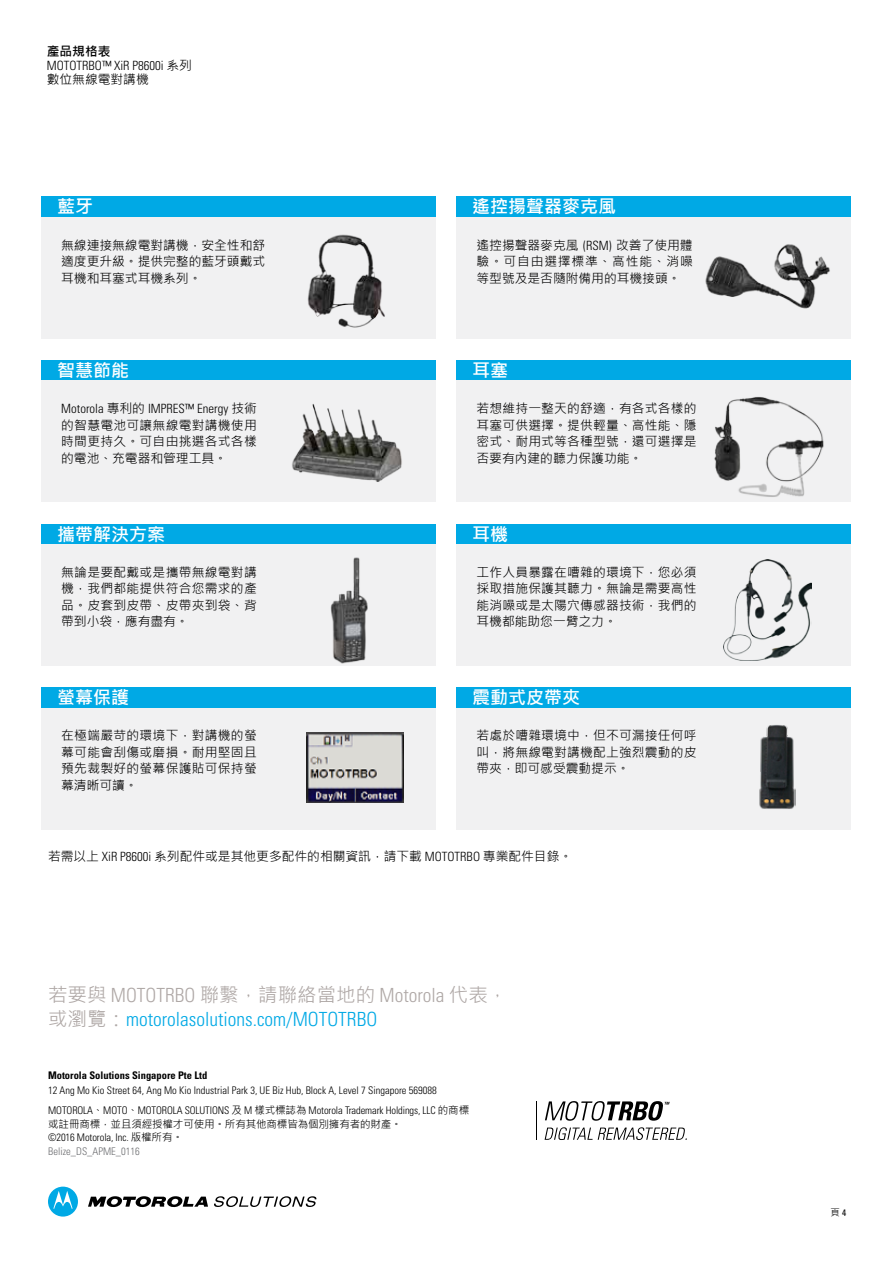
<style>
.page{position:relative;width:893px;height:1263px;background:#fff}
.page>*{position:absolute;margin:0;border:0;box-sizing:border-box;transform-origin:0 0}
.t1{font:300 condensed 19.5px/23.2px "Univers";color:#00a9e5}
.t2{font:700 18px "Microsoft Jheng Hei";color:#fff}
.t3{font:12.75px/16.5px "Microsoft Jheng Hei";letter-spacing:.015em;color:#000;text-align:justify}
.t4{font:300 condensed 12.75px "Univers";color:#000}
.t5{font:700 12.75px "Microsoft Jheng Hei";color:#000}
.t6{font:300 condensed 10.5px "Univers";letter-spacing:-.01em;color:#000}
.t7{font:10.5px "Microsoft Jheng Hei";letter-spacing:-.01em;color:#000}
.t8{font:700 condensed 10.5px "Univers";color:#000}
.t9{font:300 condensed 10.5px "Univers LT Std";color:#6d6e71}
.t10{font:9.3px "Microsoft Jheng Hei";color:#000}
.s1{font-family:"Microsoft Jheng Hei";font-weight:400;font-stretch:normal}
.s2{font-family:"Univers";font-weight:300;font-stretch:condensed}
.s3{font-family:"Microsoft Jheng Hei";font-weight:400;font-stretch:normal;color:#afa8a6}
.s4{color:#afa8a6}
.s5{font-family:"Univers";font-stretch:condensed}
</style>
<div class="page">
<div style="left:41px;top:197px;width:395px;height:20px;background:#00a9e5"></div>
<div style="left:41px;top:217px;width:395px;height:121px;background:#f1f1f2"></div>
<div style="left:457px;top:197px;width:394px;height:20px;background:#00a9e5"></div>
<div style="left:457px;top:217px;width:394px;height:121px;background:#f1f1f2"></div>
<div style="left:41px;top:360px;width:395px;height:21px;background:#00a9e5"></div>
<div style="left:41px;top:381px;width:395px;height:121px;background:#f1f1f2"></div>
<div style="left:457px;top:360px;width:394px;height:21px;background:#00a9e5"></div>
<div style="left:457px;top:381px;width:394px;height:121px;background:#f1f1f2"></div>
<div style="left:41px;top:524px;width:395px;height:20px;background:#00a9e5"></div>
<div style="left:41px;top:544px;width:395px;height:121px;background:#f1f1f2"></div>
<div style="left:457px;top:524px;width:394px;height:20px;background:#00a9e5"></div>
<div style="left:457px;top:544px;width:394px;height:121px;background:#f1f1f2"></div>
<div style="left:41px;top:688px;width:395px;height:20px;background:#00a9e5"></div>
<div style="left:41px;top:708px;width:395px;height:121px;background:#f1f1f2"></div>
<div style="left:457px;top:688px;width:394px;height:20px;background:#00a9e5"></div>
<div style="left:457px;top:708px;width:394px;height:121px;background:#f1f1f2"></div>
<img style="left:307px;top:234px;width:78px;height:93px">
<img style="left:705px;top:244px;width:125px;height:65px">
<img style="left:292px;top:404px;width:110px;height:78px">
<img style="left:714px;top:397px;width:110px;height:100px">
<img style="left:329px;top:557px;width:40px;height:109px">
<img style="left:723px;top:560px;width:89px;height:101px">
<img style="left:306px;top:733px;width:97px;height:69px">
<img style="left:759px;top:725px;width:37px;height:84px">
<svg style="left:88px;top:1196px;width:120px;height:12px"></svg>
<svg style="left:48px;top:1186px;width:30px;height:30px"></svg>
<svg style="left:214px;top:1196px;width:102px;height:11px"></svg>
<svg style="left:545px;top:1127px;width:142px;height:13px"></svg>
<hr style="left:536px;top:1101px;width:1px;height:39px;background:#000">
<svg style="left:545px;top:1101px;width:125px;height:20px"></svg>
<p class="t5" style="left:47px;top:43px;width:65px">產品規格表</p>
<p class="t4" style="left:47px;top:58px;width:147px">MOTOTRBO™ XiR P8600i <span class="s1">系列</span></p>
<p class="t3" style="left:47px;top:72px;width:103px">數位無線電對講機</p>
<h2 class="t2" style="left:57px;top:195px;width:37px">藍牙</h2>
<p class="t3" style="left:61px;top:237px;width:205px">無線連接無線電對講機，安全性和舒適度更升級。提供完整的藍牙頭戴式耳機和耳塞式耳機系列。</p>
<h2 class="t2" style="left:57px;top:359px;width:73px">智慧節能</h2>
<p class="t4" style="left:61px;top:401px;width:197px">Motorola <span class="s1">專利的</span> IMPRES™ Energy <span class="s1">技術</span></p>
<p class="t3" style="left:61px;top:417px;width:197px">的智慧電池可讓無線電對講機使用時間更持久。可自由挑選各式各樣的電池、充電器和管理工具。</p>
<h2 class="t2" style="left:57px;top:523px;width:109px">攜帶解決方案</h2>
<p class="t3" style="left:61px;top:564px;width:197px">無論是要配戴或是攜帶無線電對講機，我們都能提供符合您需求的產品。皮套到皮帶、皮帶夾到袋、背帶到小袋，應有盡有。</p>
<h2 class="t2" style="left:57px;top:686px;width:73px">螢幕保護</h2>
<p class="t3" style="left:61px;top:727px;width:197px">在極端嚴苛的環境下，對講機的螢幕可能會刮傷或磨損。耐用堅固且預先裁製好的螢幕保護貼可保持螢幕清晰可讀。</p>
<h2 class="t2" style="left:472px;top:195px;width:145px">遙控揚聲器麥克風</h2>
<p class="t3" style="left:476px;top:237px;width:218px">遙控揚聲器麥克風 <span class="s2">(RSM)</span> 改善了使用體驗。可自由選擇標準、高性能、消噪等型號及是否隨附備用的耳機接頭。</p>
<h2 class="t2" style="left:472px;top:359px;width:37px">耳塞</h2>
<p class="t3" style="left:476px;top:400px;width:222px">若想維持一整天的舒適，有各式各樣的耳塞可供選擇。提供輕量、高性能、隱密式、耐用式等各種型號，還可選擇是否要有內建的聽力保護功能。</p>
<h2 class="t2" style="left:472px;top:523px;width:37px">耳機</h2>
<p class="t3" style="left:476px;top:564px;width:222px">工作人員暴露在嘈雜的環境下，您必須採取措施保護其聽力。無論是需要高性能消噪或是太陽穴傳感器技術，我們的耳機都能助您一臂之力。</p>
<h2 class="t2" style="left:472px;top:686px;width:109px">震動式皮帶夾</h2>
<p class="t3" style="left:476px;top:727px;width:222px">若處於嘈雜環境中，但不可漏接任何呼叫，將無線電對講機配上強烈震動的皮帶夾，即可感受震動提示。</p>
<p class="t3" style="left:48px;top:847px;width:526px">若需以上 <span class="s2">XiR P8600i</span> 系列配件或是其他更多配件的相關資訊，請下載 <span class="s2">MOTOTRBO</span> 專業配件目錄。</p>
<h1 class="t1" style="left:48px;top:984px;width:461px"><span class="s3">若要與</span> <span class="s4">MOTOTRBO</span> <span class="s3">聯繫，請聯絡當地的</span> <span class="s4">Motorola</span> <span class="s3">代表，或瀏覽：</span>motorolasolutions.com/MOTOTRBO</h1>
<p class="t8" style="left:48px;top:1068px;width:161px">Motorola Solutions Singapore Pte Ltd</p>
<p class="t6" style="left:48px;top:1084px;width:390px">12 Ang Mo Kio Street 64, Ang Mo Kio Industrial Park 3, UE Biz Hub, Block A, Level 7 Singapore 569088</p>
<p class="t6" style="left:48px;top:1104px;width:422px">MOTOROLA<span class="s1">、</span>MOTO<span class="s1">、</span>MOTOROLA SOLUTIONS <span class="s1">及</span> M <span class="s1">樣式標誌為</span> Motorola Trademark Holdings, LLC <span class="s1">的商標</span></p>
<p class="t7" style="left:48px;top:1117px;width:355px">或註冊商標，並且須經授權才可使用。所有其他商標皆為個別擁有者的財產。</p>
<p class="t6" style="left:48px;top:1131px;width:136px">©2016 Motorola, Inc. <span class="s1">版權所有。</span></p>
<p class="t9" style="left:48px;top:1145px;width:93px">Belize_DS_APME_0116</p>
<p class="t10" style="left:831px;top:1207px;width:17px">頁 <span class="s5">4</span></p>
</div>
